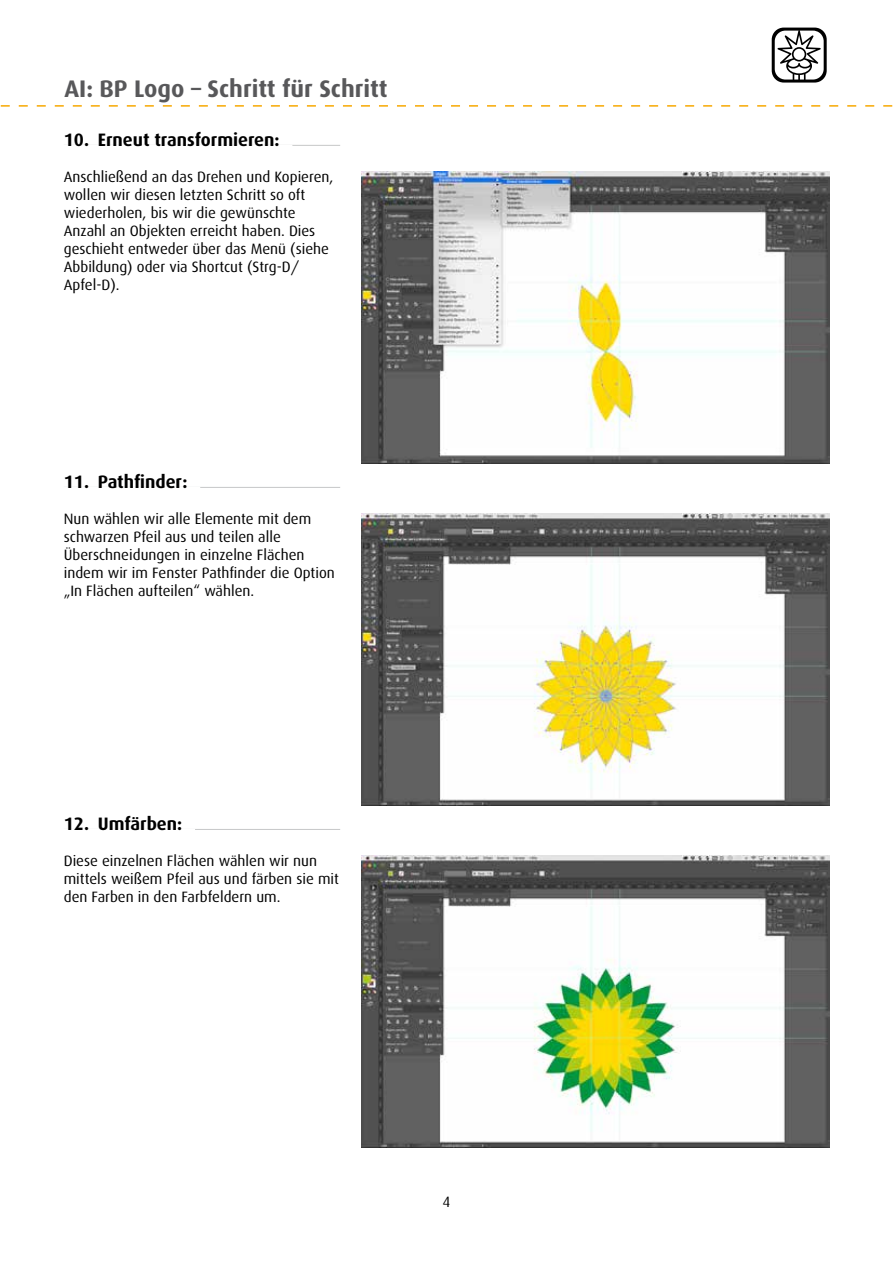
<style>
.page{position:relative;width:893px;height:1263px;background:#fff}
.page>*{position:absolute;margin:0;border:0;box-sizing:border-box;transform-origin:0 0}
.t1{font:700 24px "Dax";color:#58585a}
.t2{font:700 18px "Dax";color:#000}
.t3{font:15px/18px "Dax";color:#000}
</style>
<div class="page">
<svg style="left:0;top:27px;width:893px;height:80px"></svg>
<svg style="left:772px;top:28px;width:55px;height:55px"></svg>
<hr style="left:64px;top:145px;width:276px;height:1px;background:#c6c7c8">
<hr style="left:55px;top:145px;width:237px;height:1px;background:#fff">
<hr style="left:64px;top:487px;width:276px;height:1px;background:#c6c7c8">
<hr style="left:55px;top:487px;width:145px;height:1px;background:#fff">
<hr style="left:64px;top:829px;width:276px;height:1px;background:#c6c7c8">
<hr style="left:55px;top:829px;width:140px;height:1px;background:#fff">
<img style="left:361px;top:171px;width:468px;height:293px">
<img style="left:361px;top:513px;width:468px;height:293px">
<img style="left:361px;top:855px;width:468px;height:293px">
<h1 class="t1" style="left:65px;top:75px;width:324px">AI: BP Logo – Schritt für Schritt</h1>
<p class="t2" style="left:64px;top:129px;width:217px">10. Erneut transformieren:</p>
<p class="t3" style="left:64px;top:168px;width:271px">Anschließend an das Drehen und Kopieren, wollen wir diesen letzten Schritt so oft wiederholen, bis wir die gewünschte Anzahl an Objekten erreicht haben. Dies geschieht entweder über das Menü (siehe Abbildung) oder via Shortcut (Strg-D/ Apfel-D).</p>
<p class="t2" style="left:64px;top:471px;width:125px">11. Pathfinder:</p>
<p class="t3" style="left:64px;top:510px;width:273px">Nun wählen wir alle Elemente mit dem schwarzen Pfeil aus und teilen alle Überschneidungen in einzelne Flächen indem wir im Fenster Pathfinder die Option „In Flächen aufteilen“ wählen.</p>
<p class="t2" style="left:64px;top:813px;width:120px">12. Umfärben:</p>
<p class="t3" style="left:64px;top:852px;width:277px">Diese einzelnen Flächen wählen wir nun mittels weißem Pfeil aus und färben sie mit den Farben in den Farbfeldern um.</p>
<p class="t3" style="left:442px;top:1192px;width:9px">4</p>
</div>
